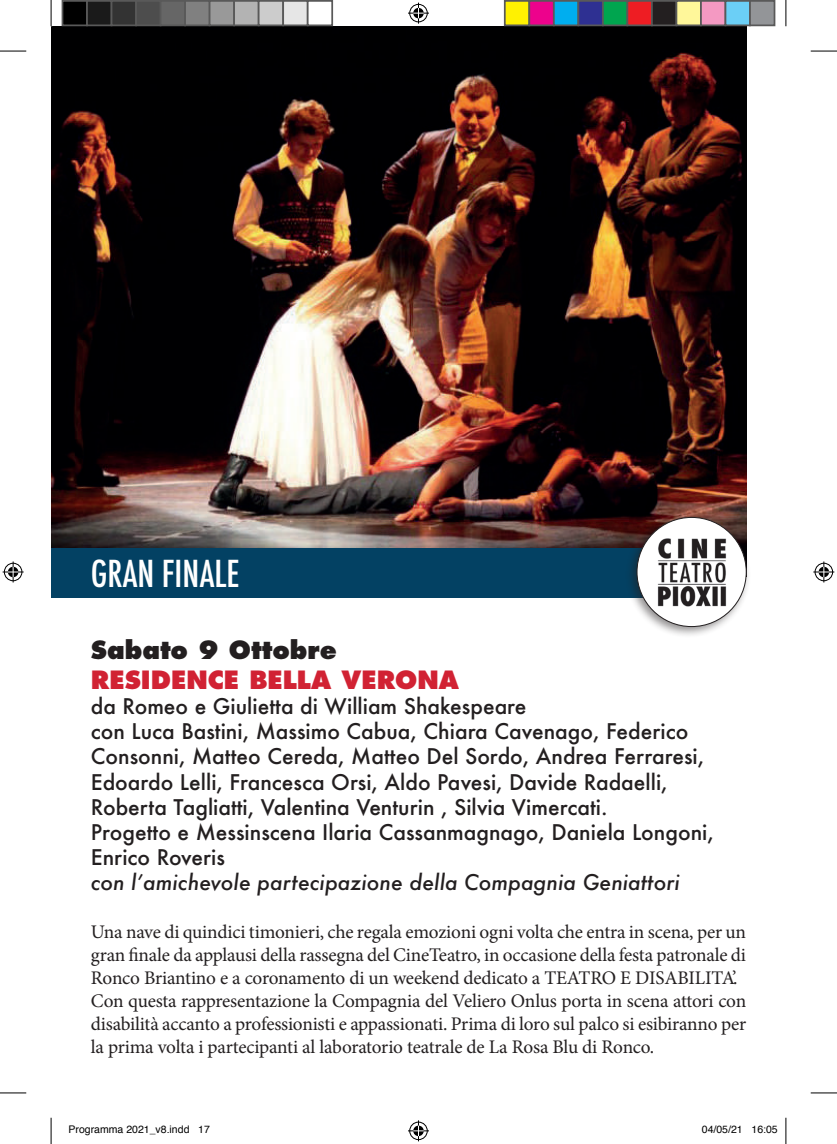
<style>
.page{position:relative;width:837px;height:1144px;background:#fff}
.page>*{position:absolute;margin:0;border:0;box-sizing:border-box;transform-origin:0 0}
.t1{font:500 condensed 36.05px "Futura";color:#fff}
.t2{font:800 24.5px "Futura Std";color:#d12233}
.t3{font:800 24.5px "Futura Std";color:#231f20}
.t4{font:500 21px/25.2px "Futura";color:#231f20}
.t5{font:italic 500 21px "Futura";color:#231f20}
.t6{font:19.25px/23.1px "Minion Pro";letter-spacing:-.01em;color:#231f20}
.t7{font:10.5px "Helvetica";color:#000}
</style>
<div class="page">
<img style="left:51px;top:26px;width:695px;height:522px">
<div style="left:51px;top:548px;width:633px;height:50px;background:#034163"></div>
<div style="left:625px;top:512px;width:126px;height:126px;background:#231f20;opacity:.5"></div>
<img style="left:636px;top:517px;width:110px;height:109px;border-radius:55px">
<svg style="left:0;top:51px;width:26px;height:1px"></svg>
<svg style="left:810px;top:51px;width:26px;height:1px"></svg>
<svg style="left:0;top:1092px;width:26px;height:1px"></svg>
<svg style="left:810px;top:1092px;width:26px;height:1px"></svg>
<svg style="left:51px;top:0;width:1px;height:26px"></svg>
<svg style="left:51px;top:1118px;width:1px;height:26px"></svg>
<svg style="left:785px;top:0;width:1px;height:26px"></svg>
<svg style="left:785px;top:1118px;width:1px;height:26px"></svg>
<svg style="left:408px;top:3px;width:21px;height:21px"></svg>
<svg style="left:408px;top:1120px;width:21px;height:21px"></svg>
<svg style="left:3px;top:561px;width:21px;height:21px"></svg>
<svg style="left:813px;top:561px;width:21px;height:21px"></svg>
<div style="left:62px;top:1px;width:25px;height:24px;background:#000"></div>
<div style="left:62px;top:0;width:26px;height:26px;border:2px solid #595959"></div>
<div style="left:87px;top:1px;width:24px;height:24px;background:#1a1a1a"></div>
<div style="left:86px;top:0;width:26px;height:26px;border:2px solid #595959"></div>
<div style="left:111px;top:1px;width:25px;height:24px;background:#333"></div>
<div style="left:111px;top:0;width:26px;height:26px;border:2px solid #595959"></div>
<div style="left:136px;top:1px;width:24px;height:24px;background:#4d4d4d"></div>
<div style="left:135px;top:0;width:26px;height:26px;border:2px solid #595959"></div>
<div style="left:160px;top:1px;width:25px;height:24px;background:#666"></div>
<div style="left:160px;top:0;width:26px;height:26px;border:2px solid #595959"></div>
<div style="left:185px;top:1px;width:24px;height:24px;background:#808080"></div>
<div style="left:184px;top:0;width:26px;height:26px;border:2px solid #595959"></div>
<div style="left:209px;top:1px;width:25px;height:24px;background:#999"></div>
<div style="left:209px;top:0;width:26px;height:26px;border:2px solid #595959"></div>
<div style="left:234px;top:1px;width:24px;height:24px;background:#b3b3b3"></div>
<div style="left:233px;top:0;width:26px;height:26px;border:2px solid #595959"></div>
<div style="left:258px;top:1px;width:25px;height:24px;background:#ccc"></div>
<div style="left:258px;top:0;width:26px;height:26px;border:2px solid #595959"></div>
<div style="left:283px;top:1px;width:24px;height:24px;background:#e6e6e6"></div>
<div style="left:282px;top:0;width:26px;height:26px;border:2px solid #595959"></div>
<div style="left:307px;top:0;width:26px;height:26px;border:2px solid #595959"></div>
<div style="left:504px;top:1px;width:25px;height:24px;background:#fff101"></div>
<div style="left:503px;top:0;width:27px;height:26px;border:2px solid #595959"></div>
<div style="left:529px;top:1px;width:24px;height:24px;background:#ed028c"></div>
<div style="left:528px;top:0;width:26px;height:26px;border:2px solid #595959"></div>
<div style="left:553px;top:1px;width:25px;height:24px;background:#00aeef"></div>
<div style="left:552px;top:0;width:27px;height:26px;border:2px solid #595959"></div>
<div style="left:578px;top:1px;width:24px;height:24px;background:#2e3092"></div>
<div style="left:577px;top:0;width:26px;height:26px;border:2px solid #595959"></div>
<div style="left:602px;top:1px;width:25px;height:24px;background:#00a54f"></div>
<div style="left:601px;top:0;width:27px;height:26px;border:2px solid #595959"></div>
<div style="left:627px;top:1px;width:24px;height:24px;background:#ee1d23"></div>
<div style="left:626px;top:0;width:26px;height:26px;border:2px solid #595959"></div>
<div style="left:651px;top:1px;width:25px;height:24px;background:#231f20"></div>
<div style="left:650px;top:0;width:27px;height:26px;border:2px solid #595959"></div>
<div style="left:676px;top:1px;width:24px;height:24px;background:#fff79a"></div>
<div style="left:675px;top:0;width:26px;height:26px;border:2px solid #595959"></div>
<div style="left:700px;top:1px;width:25px;height:24px;background:#f499c2"></div>
<div style="left:699px;top:0;width:27px;height:26px;border:2px solid #595959"></div>
<div style="left:725px;top:1px;width:24px;height:24px;background:#6bcff6"></div>
<div style="left:724px;top:0;width:26px;height:26px;border:2px solid #595959"></div>
<div style="left:749px;top:1px;width:25px;height:24px;background:#939598"></div>
<div style="left:748px;top:0;width:27px;height:26px;border:2px solid #595959"></div>
<h1 class="t1" style="left:91px;top:550px;width:150px">GRAN FINALE</h1>
<p class="t3" style="left:91px;top:635px;width:247px">Sabato 9 Ottobre</p>
<p class="t2" style="left:91px;top:664px;width:369px">RESIDENCE BELLA VERONA</p>
<p class="t4" style="left:91px;top:693px;width:624px">da Romeo e Giulietta di William Shakespeare<br>con Luca Bastini, Massimo Cabua, Chiara Cavenago, Federico Consonni, Matteo Cereda, Matteo Del Sordo, Andrea Ferraresi, Edoardo Lelli, Francesca Orsi, Aldo Pavesi, Davide Radaelli, Roberta Tagliatti, Valentina Venturin , Silvia Vimercati.<br>Progetto e Messinscena Ilaria Cassanmagnago, Daniela Longoni, Enrico Roveris</p>
<p class="t5" style="left:91px;top:868px;width:590px">con l’amichevole partecipazione della Compagnia Geniattori</p>
<p class="t6" style="left:91px;top:920px;width:656px">Una nave di quindici timonieri, che regala emozioni ogni volta che entra in scena, per un gran finale da applausi della rassegna del CineTeatro, in occasione della festa patronale di Ronco Briantino e a coronamento di un weekend dedicato a TEATRO E DISABILITA’.<br>Con questa rappresentazione la Compagnia del Veliero Onlus porta in scena attori con disabilità accanto a professionisti e appassionati. Prima di loro sul palco si esibiranno per la prima volta i partecipanti al laboratorio teatrale de La Rosa Blu di Ronco.</p>
<p class="t7" style="left:69px;top:1122px;width:143px">Programma 2021_v8.indd 17</p>
<p class="t7" style="left:701px;top:1122px;width:77px">04/05/21 16:05</p>
</div>
